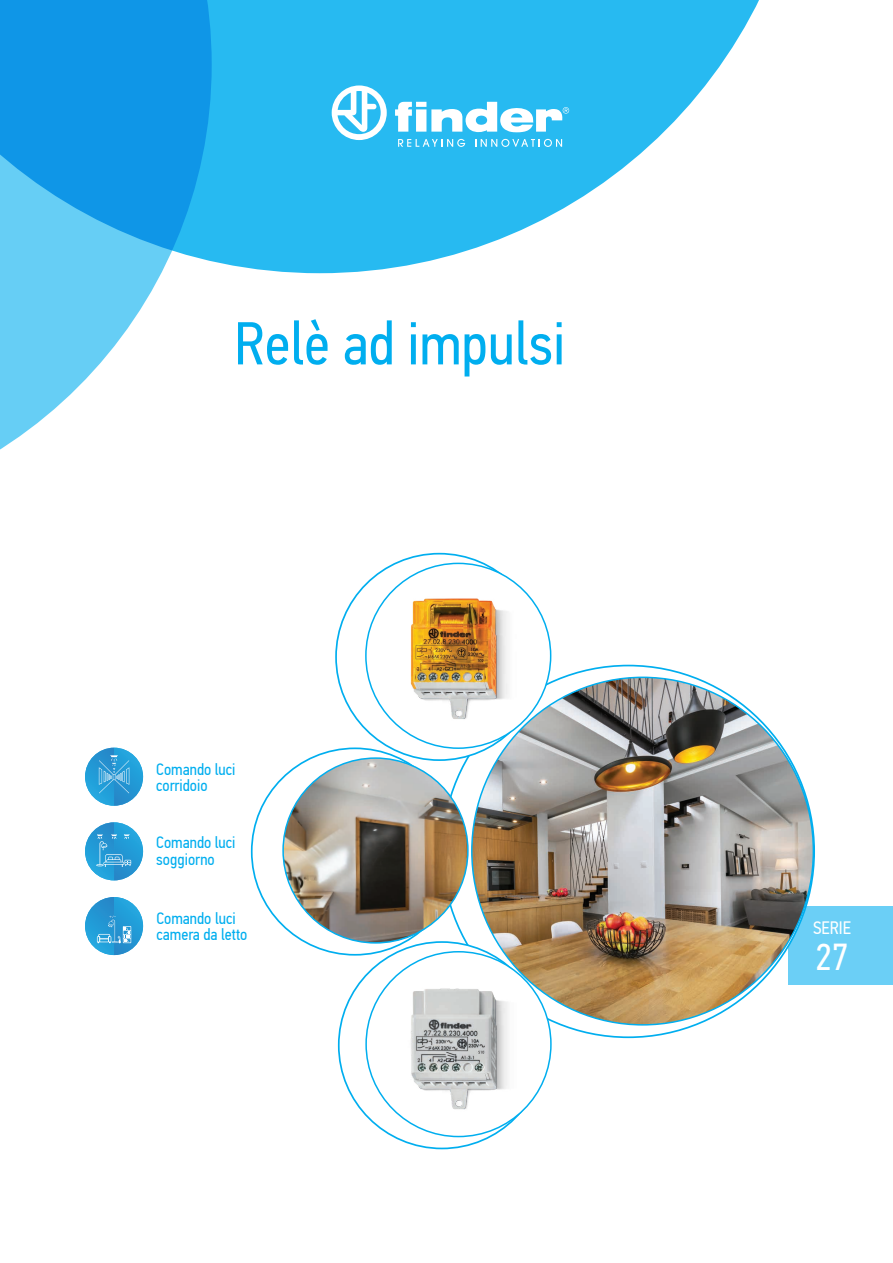
<style>
.page{position:relative;width:893px;height:1263px;background:#fff}
.page>*{position:absolute;margin:0;border:0;box-sizing:border-box;transform-origin:0 0}
.t1{font:60.6px "PF Din Text Cond Pro";color:#00aeef}
.t2{font:37.5px "PF Din Text Cond Pro";color:#fff}
.t3{font:18px "PF Din Text Cond Pro";color:#fff}
.t4{font:16.5px/16.5px "PF Din Text Cond Pro";color:#00aeef}
</style>
<div class="page">
<div style="left:788px;top:906px;width:105px;height:78px;background:#6bcff6"></div>
<svg style="left:212px;top:0;width:547px;height:273px;fill:#27baf1"></svg>
<svg style="left:0;top:0;width:212px;height:450px"></svg>
<svg style="left:332px;top:85px;width:55px;height:55px"></svg>
<svg style="left:398px;top:139px;width:67px;height:8px"></svg>
<svg style="left:475px;top:139px;width:87px;height:8px"></svg>
<svg style="left:395px;top:102px;width:174px;height:30px"></svg>
<img style="left:85px;top:897px;width:58px;height:58px">
<svg style="left:97px;top:915px;width:34px;height:28px"></svg>
<img style="left:85px;top:748px;width:58px;height:58px">
<svg style="left:99px;top:755px;width:30px;height:38px"></svg>
<img style="left:85px;top:822px;width:58px;height:58px">
<svg style="left:96px;top:834px;width:35px;height:33px"></svg>
<img style="left:366px;top:563px;width:184px;height:184px">
<img style="left:283px;top:758px;width:185px;height:185px;border-radius:92px">
<img style="left:366px;top:952px;width:185px;height:184px;border-radius:92px">
<img style="left:472px;top:677px;width:341px;height:348px">
<h1 class="t1" style="left:234px;top:308px;width:332px">Relè ad impulsi</h1>
<p class="t4" style="left:156px;top:761px;width:81px">Comando luci corridoio</p>
<p class="t4" style="left:156px;top:834px;width:81px">Comando luci soggiorno</p>
<p class="t4" style="left:156px;top:910px;width:93px">Comando luci camera da letto</p>
<p class="t3" style="left:813px;top:917px;width:39px">SЕRIE</p>
<h2 class="t2" style="left:815px;top:935px;width:34px">27</h2>
</div>
